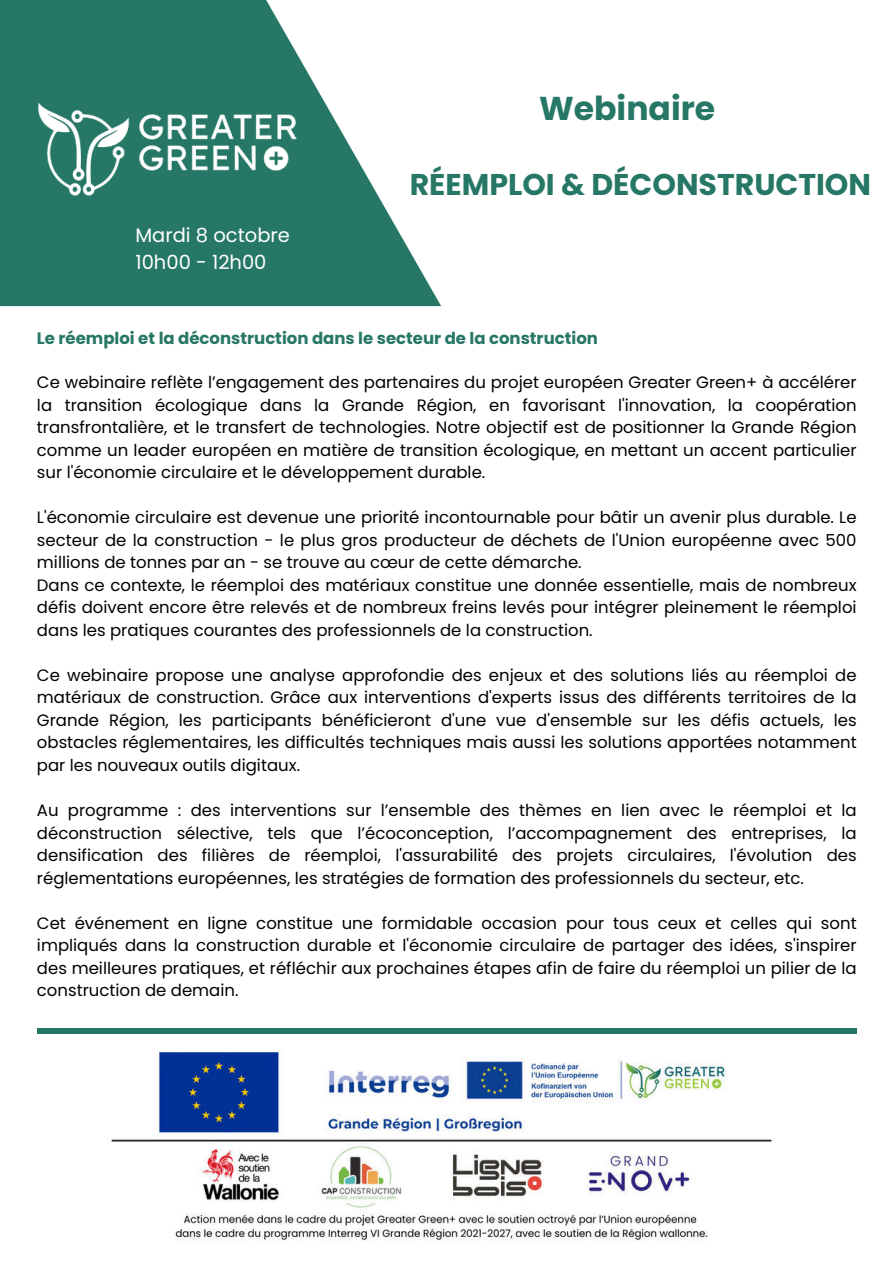
<style>
.page{position:relative;width:894px;height:1264px;background:#fff}
.page>*{position:absolute;margin:0;border:0;box-sizing:border-box;transform-origin:0 0}
.t1{font:700 33px "Poppins";color:#267766}
.t2{font:700 30px "Poppins";color:#267766}
.t3{font:19.5px/27px "Poppins";color:#fff}
.t4{font:16.5px/22.5px "Poppins";color:#000;text-align:justify}
.t5{font:700 16.5px "Poppins";color:#267766}
</style>
<div class="page">
<svg style="left:0;top:0;width:441px;height:306px;fill:#267766"></svg>
<div style="left:37px;top:1028px;width:819px;height:5px;background:#267766"></div>
<img style="left:26px;top:75px;width:299px;height:150px">
<img style="left:111px;top:1051px;width:661px;height:190px">
<h1 class="t1" style="left:539px;top:89px;width:177px">Webinaire</h1>
<p class="t3" style="left:135px;top:222px;width:156px">Mardi 8 octobre<br>10h00 - 12h00</p>
<h2 class="t2" style="left:409px;top:167px;width:463px">RÉEMPLOI &amp; DÉCONSTRUCTION</h2>
<p class="t5" style="left:37px;top:329px;width:562px">Le réemploi et la déconstruction dans le secteur de la construction</p>
<p class="t4" style="left:37px;top:371px;width:821px">Ce webinaire reflète l’engagement des partenaires du projet européen Greater Green+ à accélérer la transition écologique dans la Grande Région, en favorisant l'innovation, la coopération transfrontalière, et le transfert de technologies. Notre objectif est de positionner la Grande Région comme un leader européen en matière de transition écologique, en mettant un accent particulier sur l'économie circulaire et le développement durable.</p>
<p class="t4" style="left:37px;top:506px;width:821px;text-align:left">L'économie circulaire est devenue une priorité incontournable pour bâtir un avenir plus durable. Le secteur de la construction - le plus gros producteur de déchets de l'Union européenne avec 500 millions de tonnes par an - se trouve au cœur de cette démarche.<br>Dans ce contexte, le réemploi des matériaux constitue une donnée essentielle, mais de nombreux défis doivent encore être relevés et de nombreux freins levés pour intégrer pleinement le réemploi dans les pratiques courantes des professionnels de la construction.</p>
<p class="t4" style="left:37px;top:664px;width:821px">Ce webinaire propose une analyse approfondie des enjeux et des solutions liés au réemploi de matériaux de construction. Grâce aux interventions d'experts issus des différents territoires de la Grande Région, les participants bénéficieront d'une vue d'ensemble sur les défis actuels, les obstacles réglementaires, les difficultés techniques mais aussi les solutions apportées notamment par les nouveaux outils digitaux.</p>
<p class="t4" style="left:37px;top:799px;width:821px">Au programme : des interventions sur l’ensemble des thèmes en lien avec le réemploi et la déconstruction sélective, tels que l’écoconception, l’accompagnement des entreprises, la densification des filières de réemploi, l'assurabilité des projets circulaires, l'évolution des réglementations européennes, les stratégies de formation des professionnels du secteur, etc.</p>
<p class="t4" style="left:37px;top:911px;width:821px">Cet événement en ligne constitue une formidable occasion pour tous ceux et celles qui sont impliqués dans la construction durable et l'économie circulaire de partager des idées, s'inspirer des meilleures pratiques, et réfléchir aux prochaines étapes afin de faire du réemploi un pilier de la construction de demain.</p>
</div>
